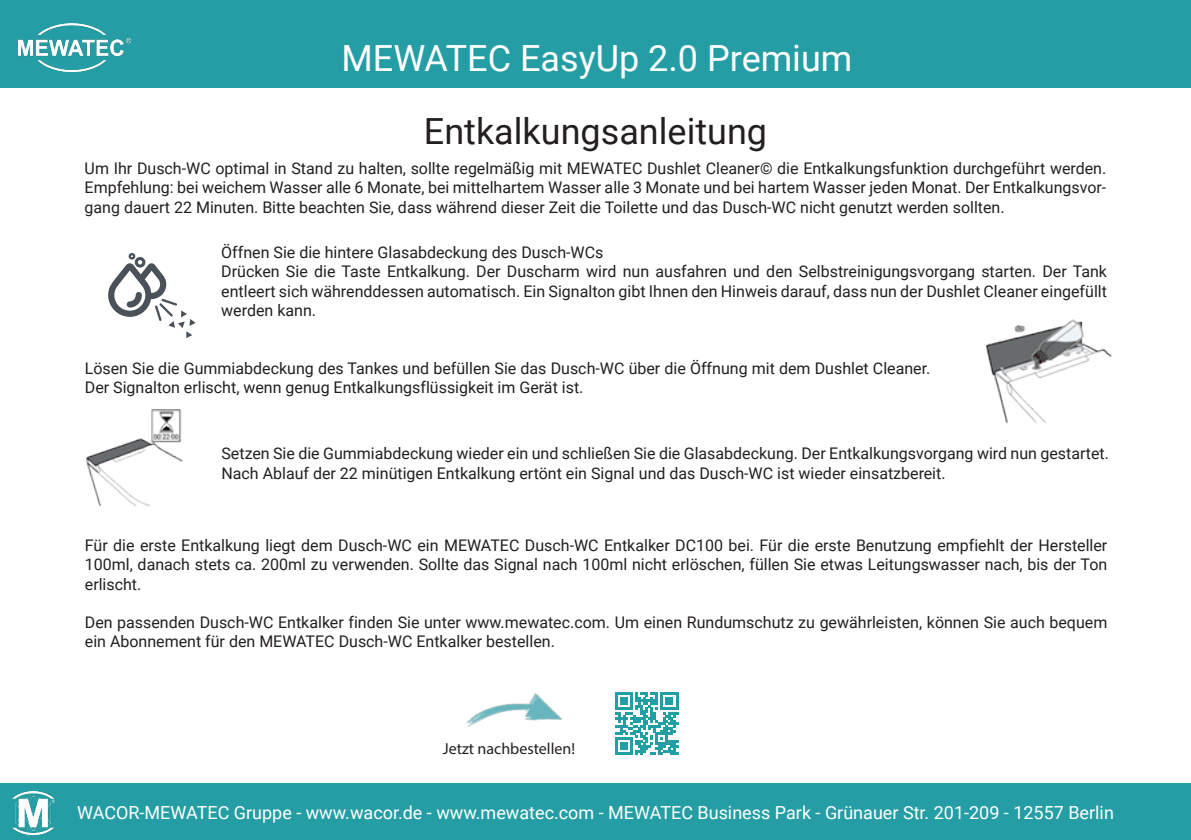
<style>
.page{position:relative;width:1191px;height:840px;background:#fff}
.page>*{position:absolute;margin:0;border:0;box-sizing:border-box;transform-origin:0 0}
.t1{font:36px "Roboto";color:#fff}
.t2{font:36px "Roboto";color:#231f20}
.t3{font:18px "Roboto";color:#fff}
.t4{font:16px/19.2px "Roboto";color:#231f20}
.t5{font:16px "Myriad Pro";color:#231f20}
</style>
<div class="page">
<div style="left:0;top:782px;width:1191px;height:57px;background:#249ea4"></div>
<div style="left:0;top:0;width:1191px;height:88px;background:#249ea4"></div>
<img style="left:12px;top:791px;width:42px;height:43px">
<svg style="left:108px;top:253px;width:88px;height:85px"></svg>
<img style="left:985px;top:320px;width:127px;height:103px">
<img style="left:86px;top:409px;width:96px;height:98px">
<svg style="left:615px;top:692px;width:63px;height:62px"></svg>
<img style="left:466px;top:693px;width:96px;height:35px">
<img style="left:19px;top:24px;width:112px;height:47px">
<h1 class="t1" style="left:341px;top:33px;width:512px">MEWATEC EasyUp 2.0 Premium</h1>
<h1 class="t2" style="left:424px;top:106px;width:345px">Entkalkungsanleitung</h1>
<p class="t4" style="left:85px;top:158px;width:1023px;text-align:justify">Um Ihr Dusch-WC optimal in Stand zu halten, sollte regelmäßig mit MEWATEC Dushlet Cleaner© die Entkalkungsfunktion durchgeführt werden.<br>Empfehlung: bei weichem Wasser alle 6 Monate, bei mittelhartem Wasser alle 3 Monate und bei hartem Wasser jeden Monat. Der Entkalkungsvor&shy;gang dauert 22 Minuten. Bitte beachten Sie, dass während dieser Zeit die Toilette und das Dusch-WC nicht genutzt werden sollten.</p>
<p class="t4" style="left:221px;top:242px;width:887px">Öffnen Sie die hintere Glasabdeckung des Dusch-WCs<br>Drücken Sie die Taste Entkalkung. Der Duscharm wird nun ausfahren und den Selbstreinigungsvorgang starten. Der Tank entleert sich währenddessen automatisch. Ein Signalton gibt Ihnen den Hinweis darauf, dass nun der Dushlet Cleaner eingefüllt werden kann.</p>
<p class="t4" style="left:85px;top:357px;width:847px">Lösen Sie die Gummiabdeckung des Tankes und befüllen Sie das Dusch-WC über die Öffnung mit dem Dushlet Cleaner.<br>Der Signalton erlischt, wenn genug Entkalkungsflüssigkeit im Gerät ist.</p>
<p class="t4" style="left:221px;top:443px;width:889px">Setzen Sie die Gummiabdeckung wieder ein und schließen Sie die Glasabdeckung. Der Entkalkungsvorgang wird nun gestartet.<br>Nach Ablauf der 22 minütigen Entkalkung ertönt ein Signal und das Dusch-WC ist wieder einsatzbereit.</p>
<p class="t4" style="left:85px;top:535px;width:1024px;text-align:justify">Für die erste Entkalkung liegt dem Dusch-WC ein MEWATEC Dusch-WC Entkalker DC100 bei. Für die erste Benutzung empfiehlt der Hersteller 100ml, danach stets ca. 200ml zu verwenden. Sollte das Signal nach 100ml nicht erlöschen, füllen Sie etwas Leitungswasser nach, bis der Ton erlischt.</p>
<p class="t4" style="left:85px;top:612px;width:1024px">Den passenden Dusch-WC Entkalker finden Sie unter www.mewatec.com. Um einen Rundumschutz zu gewährleisten, können Sie auch bequem ein Abonnement für den MEWATEC Dusch-WC Entkalker bestellen.</p>
<p class="t5" style="left:443px;top:738px;width:134px">Jetzt nachbestellen!</p>
<p class="t3" style="left:77px;top:799px;width:1038px">WACOR-MEWATEC Gruppe - www.wacor.de - www.mewatec.com - MEWATEC Business Park - Grünauer Str. 201-209 - 12557 Berlin</p>
</div>
